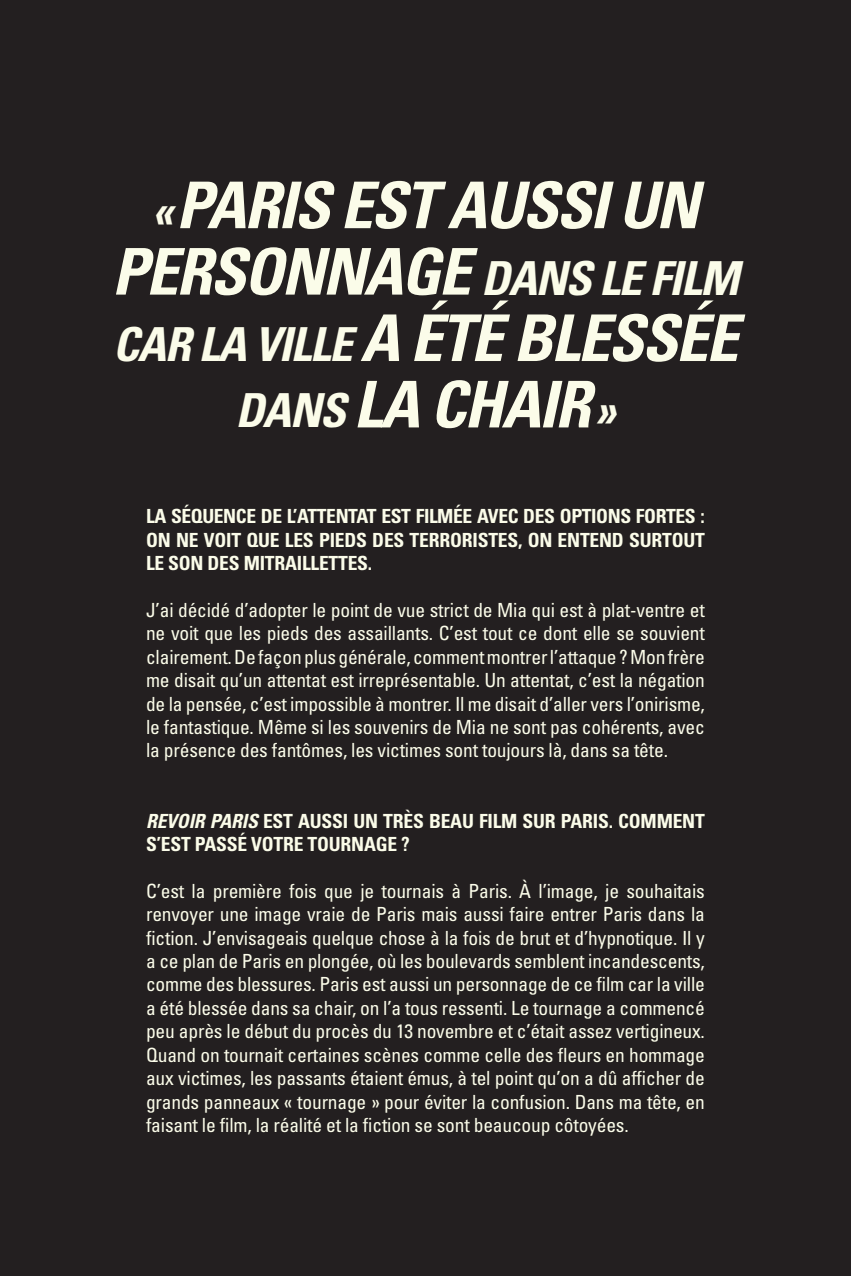
<style>
.page{position:relative;width:851px;height:1276px;background:#fff}
.page>*{position:absolute;margin:0;border:0;box-sizing:border-box;transform-origin:0 0}
.t1{font:italic 700 condensed 64.5px/66.4px "Univers LT Std";letter-spacing:-.03em;color:#fbfce9;text-align:center}
.t2{font:condensed 19.5px/23.4px "Univers LT Std";letter-spacing:-.01em;color:#fbfce9;text-align:justify}
.t3{font:700 condensed 19.5px/23.4px "Univers LT Std";letter-spacing:-.01em;color:#fbfce9;text-align:justify}
.s1{font-size:46.8px}
.s2{font-style:italic}
</style>
<div class="page">
<div style="left:0;top:0;width:850px;height:1276px;background:#231f20"></div>
<p class="t1" style="left:112px;top:172px;width:628px"><span class="s1">«</span>PARIS EST AUSSI UN<br>PERSONNAGE <span class="s1">DANS LE FILM<br>CAR LA VILLE</span> A ÉTÉ BLESSÉE</p>
<p class="t1" style="left:235px;top:371px;width:382px"><span class="s1">DANS</span> LA CHAIR<span class="s1">»</span></p>
<p class="t3" style="left:146px;top:504px;width:560px">LA SÉQUENCE DE L’ATTENTAT EST FILMÉE AVEC DES OPTIONS FORTES :<br>ON NE VOIT QUE LES PIEDS DES TERRORISTES, ON ENTEND SURTOUT LE SON DES MITRAILLETTES.</p>
<p class="t2" style="left:146px;top:598px;width:560px">J’ai décidé d’adopter le point de vue strict de Mia qui est à plat-ventre et ne voit que les pieds des assaillants. C’est tout ce dont elle se souvient clairement. De façon plus générale, comment montrer l’attaque ? Mon frère me disait qu’un attentat est irreprésentable. Un attentat, c’est la négation de la pensée, c’est impossible à montrer. Il me disait d’aller vers l’onirisme, le fantastique. Même si les souvenirs de Mia ne sont pas cohérents, avec la présence des fantômes, les victimes sont toujours là, dans sa tête.</p>
<p class="t3" style="left:146px;top:809px;width:560px"><span class="s2">REVOIR PARIS</span> EST AUSSI UN TRÈS BEAU FILM SUR PARIS. COMMENT<br>S’EST PASSÉ VOTRE TOURNAGE ?</p>
<p class="t2" style="left:146px;top:879px;width:560px">C’est la première fois que je tournais à Paris. À l’image, je souhaitais renvoyer une image vraie de Paris mais aussi faire entrer Paris dans la fiction. J’envisageais quelque chose à la fois de brut et d’hypnotique. Il y a ce plan de Paris en plongée, où les boulevards semblent incandescents, comme des blessures. Paris est aussi un personnage de ce film car la ville a été blessée dans sa chair, on l’a tous ressenti. Le tournage a commencé peu après le début du procès du 13 novembre et c’était assez vertigineux.<br>Quand on tournait certaines scènes comme celle des fleurs en hommage aux victimes, les passants étaient émus, à tel point qu’on a dû afficher de grands panneaux « tournage » pour éviter la confusion. Dans ma tête, en faisant le film, la réalité et la fiction se sont beaucoup côtoyées.</p>
</div>
